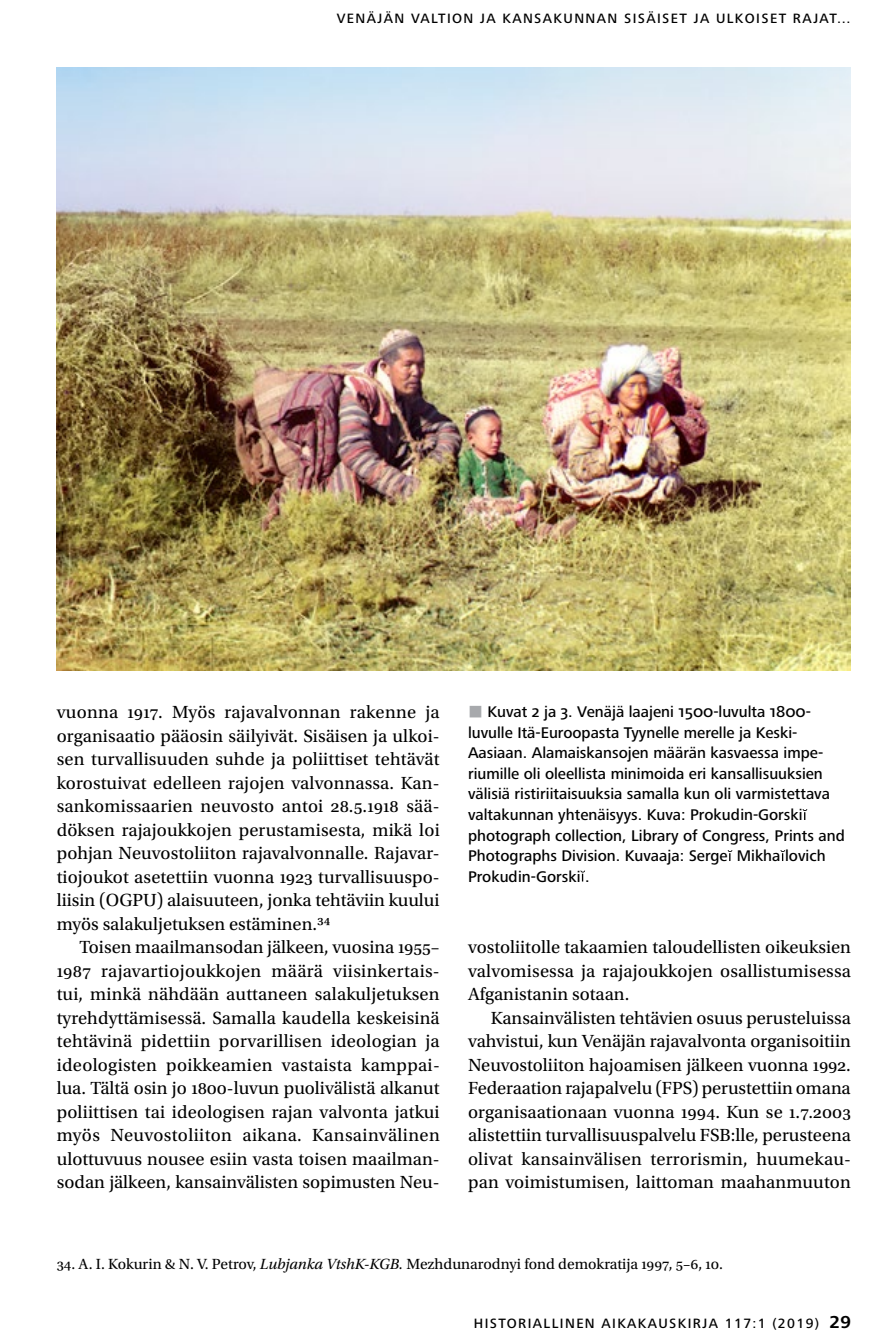
<style>
.page{position:relative;width:885px;height:1344px;background:#fff}
.page>*{position:absolute;margin:0;border:0;box-sizing:border-box;transform-origin:0 0}
.t1{font:18.4px/23.4px "Utopia Std";color:#000;text-align:justify}
.t2{font:500 16px/20.4px "Frutiger Next Pro";color:#000}
.t3{font:15.6px "Utopia Std";color:#000}
.t4{font:500 14px "Frutiger Next Pro";letter-spacing:.1em;color:#000}
.s1{font-size:19px}
.s2{color:#a7a9ac}
.s3{font-style:italic}
.s4{font-weight:700;font-size:18px}
</style>
<div class="page">
<svg style="left:802px;top:809px;width:5px;height:11px"></svg>
<svg style="left:727px;top:850px;width:5px;height:11px"></svg>
<svg style="left:780px;top:850px;width:5px;height:11px"></svg>
<svg style="left:580px;top:870px;width:5px;height:11px"></svg>
<img style="left:57px;top:68px;width:793px;height:603px">
<p class="t4" style="left:337px;top:10px;width:515px">VENÄJÄN VALTION JA KANSAKUNNAN SISÄISET JA ULKOISET RAJAT…</p>
<p class="t1" style="left:57px;top:701px;width:384px">vuonna 1917. Myös rajavalvonnan rakenne ja organisaatio pääosin säilyivät. Sisäisen ja ulkoi&shy;sen turvallisuuden suhde ja poliittiset tehtävät korostuivat edelleen rajojen valvonnassa. Kan&shy;sankomissaarien neuvosto antoi 28.5.1918 sää&shy;döksen rajajoukkojen perustamisesta, mikä loi pohjan Neuvostoliiton rajavalvonnalle. Rajavar&shy;tiojoukot asetettiin vuonna 1923 turvallisuuspo&shy;liisin (OGPU) alaisuuteen, jonka tehtäviin kuului myös salakuljetuksen estäminen.<span class="s1">34</span></p>
<p class="t1" style="left:57px;top:936px;width:384px;text-indent:23px">Toisen maailmansodan jälkeen, vuosina 1955– 1987 rajavartiojoukkojen määrä viisinkertais&shy;tui, minkä nähdään auttaneen salakuljetuksen tyrehdyttämisessä. Samalla kaudella keskeisinä tehtävinä pidettiin porvarillisen ideologian ja ideologisten poikkeamien vastaista kamppai&shy;lua. Tältä osin jo 1800-luvun puolivälistä alkanut poliittisen tai ideologisen rajan valvonta jatkui myös Neuvostoliiton aikana. Kansainvälinen ulottuvuus nousee esiin vasta toisen maailman&shy;sodan jälkeen, kansainvälisten sopimusten Neu-</p>
<p class="t1" style="left:468px;top:936px;width:384px">vostoliitolle takaamien taloudellisten oikeuksien valvomisessa ja rajajoukkojen osallistumisessa Afganistanin sotaan.</p>
<p class="t2" style="left:468px;top:702px;width:378px"><span class="s2">■</span> Kuvat 2 ja 3. Venäjä laajeni 1500-luvulta 1800- luvulle Itä-Euroopasta Tyynelle merelle ja Keski-Aasiaan. Alamaiskansojen määrän kasvaessa impe&shy;riumille oli oleellista minimoida eri kansallisuuksien välisiä ristiriitaisuuksia samalla kun oli varmistettava valtakunnan yhtenäisyys. Kuva: Prokudin-Gorski photograph collection, Library of Congress, Prints and Photographs Division. Kuvaaja: Serge Mikha lovich Prokudin-Gorski .</p>
<p class="t1" style="left:468px;top:1006px;width:384px;text-indent:23px">Kansainvälisten tehtävien osuus perusteluissa vahvistui, kun Venäjän rajavalvonta organisoitiin Neuvostoliiton hajoamisen jälkeen vuonna 1992.<br>Federaation rajapalvelu (FPS) perustettiin omana organisaationaan vuonna 1994. Kun se 1.7.2003 alistettiin turvallisuuspalvelu FSB:lle, perusteena olivat kansainvälisen terrorismin, huumekau&shy;pan voimistumisen, laittoman maahanmuuton</p>
<p class="t3" style="left:57px;top:1255px;width:667px">34. A. I. Kokurin &amp; N. V. Petrov, <span class="s3">Lubjanka VtshK-KGB.</span> Mezhdunarodnyi fond demokratija 1997, 5–6, 10.</p>
<p class="t4" style="left:474px;top:1315px;width:378px">HISTORIALLINEN AIKAKAUSKIRJA 117:1 (2019) <span class="s4">29</span></p>
</div>
